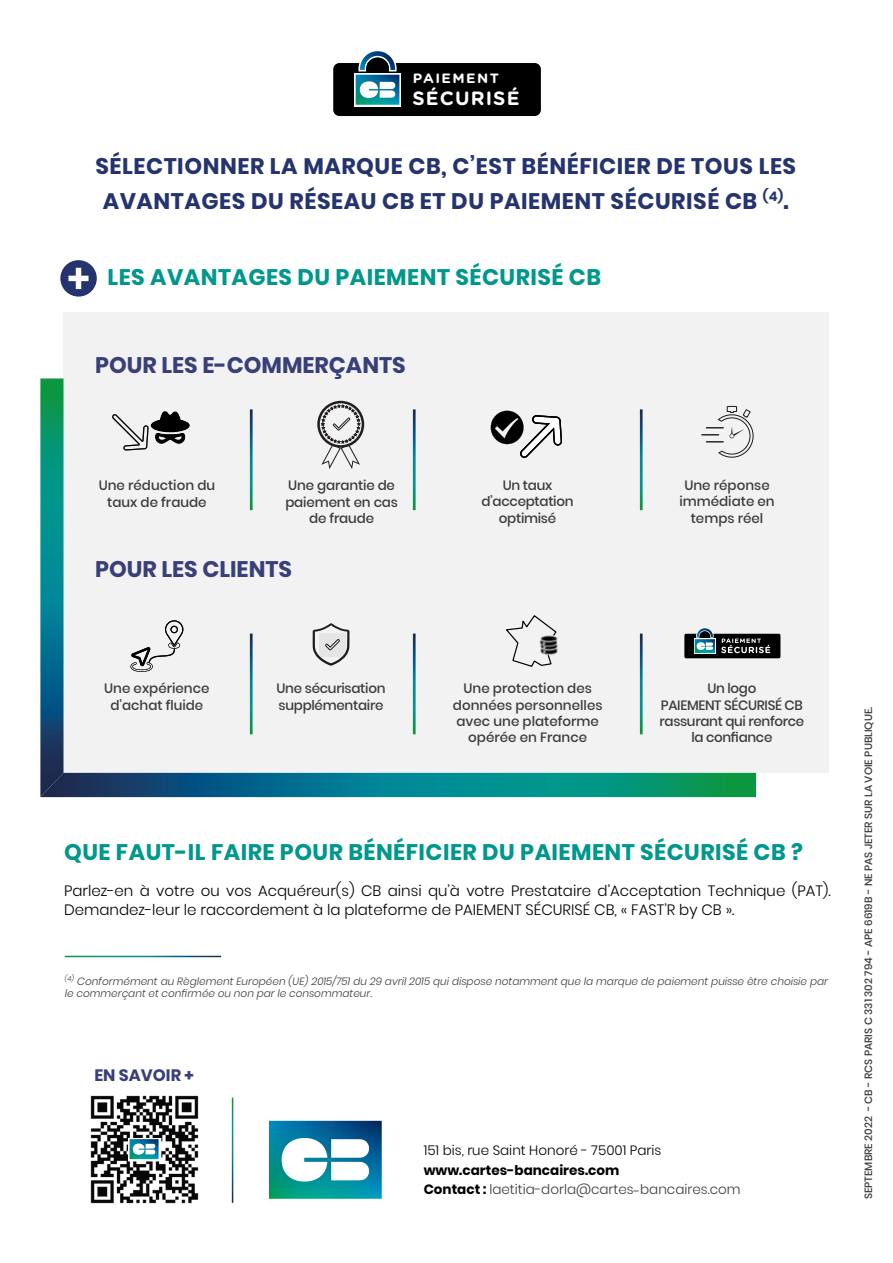
<style>
.page{position:relative;width:893px;height:1263px;background:#fff}
.page>*{position:absolute;margin:0;border:0;box-sizing:border-box;transform-origin:0 0}
.t1{font:700 22.5px/34.5px "Poppins";letter-spacing:.025em;color:#25346f;text-align:center}
.t2{font:700 22.5px "Poppins";letter-spacing:.02em;color:#00978c}
.t3{font:700 22.5px "Poppins";color:#394079}
.t4{font:700 19.2px "Gotham Rounded";letter-spacing:.06em;color:#fff}
.t5{font:700 16.5px "Poppins";color:#394079}
.t6{font:300 15px/19.5px "Poppins";color:#000}
.t7{font:500 13.5px/16.4px "Poppins";color:#3c3c3b;text-align:center}
.t8{font:500 13.5px/16.4px "Poppins";letter-spacing:-.02em;color:#3c3c3b}
.t9{font:500 13.5px/16.4px "Poppins";letter-spacing:-.025em;color:#3c3c3b}
.t10{font:300 13.5px "Poppins";color:#3c3c3b}
.t11{font:300 13.5px "Poppins";color:#000}
.t12{font:700 13.5px "Poppins";color:#000}
.t13{font:700 13.5px "Gotham Rounded";letter-spacing:.1em;color:#fff;scale:1.05 1}
.t14{font:italic 300 10.5px/12.6px "Poppins";color:#3c3c3b}
.t15{font:500 10.5px "Poppins";color:#3c3c3b}
.s1{font-weight:700;color:#000}
</style>
<div class="page">
<div style="left:63px;top:312px;width:766px;height:461px;background:#f2f2f2"></div>
<svg style="left:269px;top:1121px;width:113px;height:78px"></svg>
<img style="left:90px;top:1095px;width:109px;height:109px">
<svg style="left:333px;top:51px;width:208px;height:65px"></svg>
<div style="left:60px;top:260px;width:37px;height:37px;background:#25346f;border-radius:50%"></div>
<svg style="left:68px;top:268px;width:21px;height:21px"></svg>
<svg style="left:40px;top:378px;width:741px;height:419px"></svg>
<svg style="left:129px;top:1138px;width:31px;height:22px"></svg>
<svg style="left:130px;top:1139px;width:29px;height:20px"></svg>
<svg style="left:133px;top:1143px;width:12px;height:12px"></svg>
<p class="t13" style="left:413px;top:68px;width:83px">PAIEMENT</p>
<p class="t4" style="left:412px;top:84px;width:109px">SÉCURISÉ</p>
<p class="t1" style="left:95px;top:149px;width:702px">SÉLECTIONNER LA MARQUE CB, C’EST BÉNÉFICIER DE TOUS LES<br>AVANTAGES DU RÉSEAU CB ET DU PAIEMENT SÉCURISÉ CB <sup>(4)</sup>.</p>
<p class="t2" style="left:108px;top:264px;width:495px">LES AVANTAGES DU PAIEMENT SÉCURISÉ CB</p>
<p class="t3" style="left:95px;top:352px;width:312px">POUR LES E-COMMERÇANTS</p>
<p class="t7" style="left:99px;top:477px;width:118px">Une réduction du taux de fraude</p>
<p class="t7" style="left:285px;top:477px;width:114px;text-align:left">Une garantie de paiement en cas</p>
<p class="t7" style="left:309px;top:510px;width:67px">de fraude</p>
<p class="t3" style="left:95px;top:556px;width:198px">POUR LES CLIENTS</p>
<p class="t7" style="left:503px;top:477px;width:51px">Un taux</p>
<p class="t8" style="left:481px;top:493px;width:94px">d’acceptation</p>
<p class="t8" style="left:499px;top:510px;width:59px">optimisé</p>
<p class="t7" style="left:679px;top:477px;width:97px">Une réponse immédiate en</p>
<p class="t7" style="left:691px;top:510px;width:74px">temps réel</p>
<p class="t7" style="left:104px;top:680px;width:107px">Une expérience d’achat fluide</p>
<p class="t8" style="left:276px;top:680px;width:111px">Une sécurisation supplémentaire</p>
<p class="t7" style="left:453px;top:680px;width:151px">Une protection des données personnelles avec une plateforme opérée en France</p>
<p class="t7" style="left:707px;top:680px;width:50px">Un logo</p>
<p class="t9" style="left:659px;top:697px;width:146px">PAIEMENT SÉCURISÉ CB rassurant qui renforce</p>
<p class="t9" style="left:691px;top:730px;width:82px">la confiance</p>
<p class="t2" style="left:64px;top:839px;width:740px">QUE FAUT-IL FAIRE POUR BÉNÉFICIER DU PAIEMENT SÉCURISÉ CB ?</p>
<p class="t6" style="left:64px;top:881px;width:768px">Parlez-en à votre ou vos Acquéreur(s) CB ainsi qu’à votre Prestataire d’Acceptation Technique (PAT).<br>Demandez-leur le raccordement à la plateforme de PAIEMENT SÉCURISÉ CB, « FAST’R by CB ».</p>
<p class="t14" style="left:65px;top:975px;width:765px"><sup>(4)</sup> Conformément au Règlement Européen (UE) 2015/751 du 29 avril 2015 qui dispose notamment que la marque de paiement puisse être choisie par le commerçant et confirmée ou non par le consommateur.</p>
<p class="t5" style="left:94px;top:1065px;width:101px">EN SAVOIR +</p>
<p class="t11" style="left:424px;top:1142px;width:239px">151 bis, rue Saint Honoré - 75001 Paris</p>
<p class="t12" style="left:424px;top:1162px;width:197px">www.cartes-bancaires.com</p>
<p class="t10" style="left:424px;top:1181px;width:318px"><span class="s1">Contact :</span> laetitia-dorla@cartes-bancaires.com</p>
<p class="t15" style="left:862px;top:1199px;width:494px;rotate:-90deg">SEPTEMBRE 2022 - CB - RCS PARIS C 331 302 794 - APE 6619B - NE PAS JETER SUR LA VOIE PUBLIQUE.</p>
</div>
